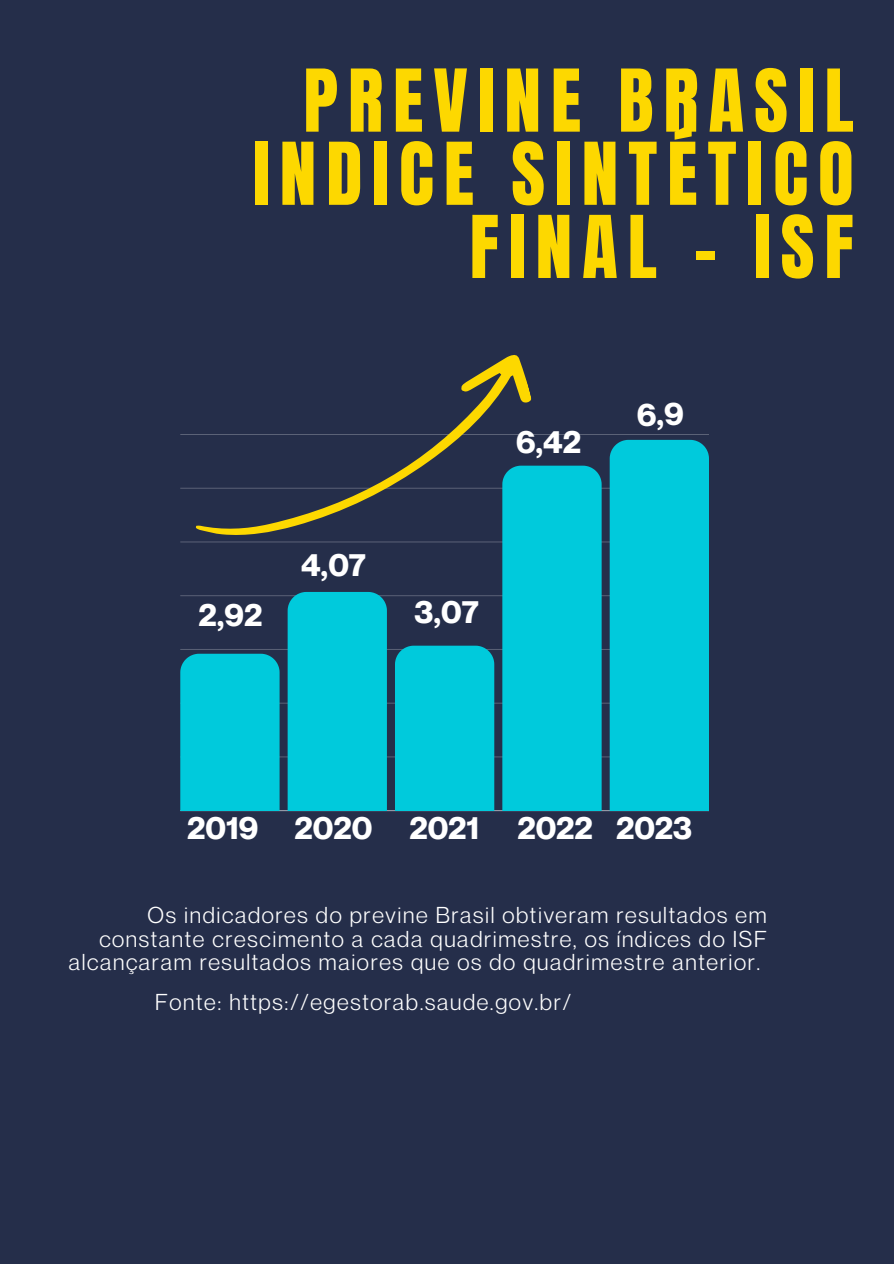
<style>
.page{position:relative;width:894px;height:1264px;background:#fff}
.page>*{position:absolute;margin:0;border:0;box-sizing:border-box;transform-origin:0 0}
.t1{font:73.5px/73.2px "Anton";letter-spacing:.135em;color:#fdd800;text-align:right}
.t2{font:700 31.5px "Neue Montreal";color:#fff}
.t3{font:22.5px/23.7px "Neue Montreal";letter-spacing:.07em;color:#fff;text-align:right}
</style>
<div class="page">
<div style="left:0;top:0;width:893px;height:1263px;background:#252e4a"></div>
<hr style="left:180px;top:810px;width:528px;height:1px;background:#fff;opacity:.6">
<hr style="left:180px;top:756px;width:528px;height:1px;background:#fff;opacity:.25">
<hr style="left:180px;top:703px;width:528px;height:1px;background:#fff;opacity:.25">
<hr style="left:180px;top:649px;width:528px;height:1px;background:#585f74">
<hr style="left:180px;top:595px;width:528px;height:1px;background:#4f566d">
<hr style="left:180px;top:541px;width:528px;height:1px;background:#fff;opacity:.25">
<hr style="left:180px;top:488px;width:528px;height:1px;background:#fff;opacity:.25">
<hr style="left:180px;top:434px;width:528px;height:1px;background:#5b6277">
<div style="left:180px;top:653px;width:99px;height:157px;background:#00cadc"></div>
<div style="left:287px;top:592px;width:100px;height:218px;background:#00cadc"></div>
<div style="left:395px;top:645px;width:99px;height:165px;background:#00cadc"></div>
<div style="left:502px;top:465px;width:99px;height:345px;background:#00cadc"></div>
<svg style="left:609px;top:440px;width:99px;height:370px;background:#02bfd2"></svg>
<svg style="left:180px;top:355px;width:367px;height:194px"></svg>
<h1 class="t1" style="left:253px;top:65px;width:602px">PREVINE BRASIL<br>INDICE SINTÉTICO<br>FINAL - ISF</h1>
<h2 class="t2" style="left:198px;top:595px;width:65px">2,92</h2>
<h2 class="t2" style="left:301px;top:545px;width:67px">4,07</h2>
<h2 class="t2" style="left:516px;top:422px;width:67px">6,42</h2>
<h2 class="t2" style="left:414px;top:593px;width:66px">3,07</h2>
<h2 class="t2" style="left:187px;top:808px;width:73px">2019</h2>
<h2 class="t2" style="left:294px;top:808px;width:79px">2020</h2>
<h2 class="t2" style="left:409px;top:808px;width:71px">2021</h2>
<h2 class="t2" style="left:517px;top:808px;width:77px">2022</h2>
<h2 class="t2" style="left:616px;top:808px;width:78px">2023</h2>
<p class="t3" style="left:69px;top:902px;width:699px">Os indicadores do previne Brasil obtiveram resultados em constante crescimento a cada quadrimestre, os índices do ISF alcançaram resultados maiores que os do quadrimestre anterior.</p>
<p class="t3" style="left:155px;top:989px;width:417px">Fonte: https://egestorab.saude.gov.br/</p>
</div>
